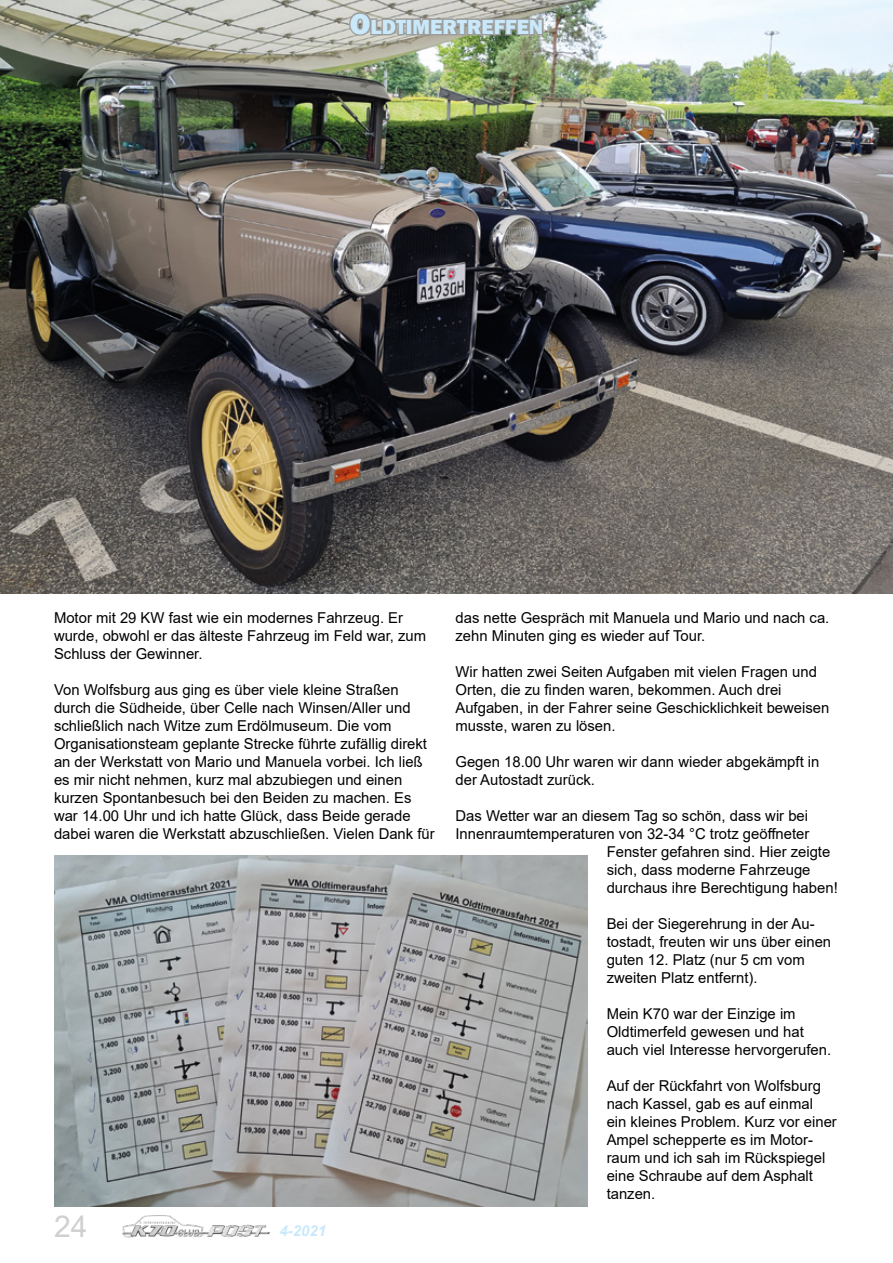
<style>
.page{position:relative;width:893px;height:1263px;background:#fff}
.page>*{position:absolute;margin:0;border:0;box-sizing:border-box;transform-origin:0 0}
.t1{font:30px "Arial";color:#d0d0d0}
.t2{font:800 21px "Franklin Gothic";color:#c9e9fb}
.t3{font:15px/18px "Arial";color:#000}
.t4{font:italic 700 15px "Arial";color:#c9e9fb}
.s1{font-size:30px}
</style>
<div class="page">
<img style="left:0;top:0;width:893px;height:593px">
<img style="left:347px;top:0;width:199px;height:52px">
<img style="left:54px;top:855px;width:534px;height:351px">
<img style="left:123px;top:1215px;width:146px;height:22px">
<h2 class="t2" style="left:350px;top:13px;width:195px"><span class="s1">O</span>LDTIMERTREFFEN</h2>
<p class="t3" style="left:54px;top:609px;width:374px">Motor mit 29 KW fast wie ein modernes Fahrzeug. Er wurde, obwohl er das älteste Fahrzeug im Feld war, zum<br>Schluss der Gewinner.</p>
<p class="t3" style="left:54px;top:681px;width:382px">Von Wolfsburg aus ging es über viele kleine Straßen durch die Südheide, über Celle nach Winsen/Aller und schließlich nach Witze zum Erdölmuseum. Die vom Organisationsteam geplante Strecke führte zufällig direkt an der Werkstatt von Mario und Manuela vorbei. Ich ließ es mir nicht nehmen, kurz mal abzubiegen und einen kurzen Spontanbesuch bei den Beiden zu machen. Es war 14.00 Uhr und ich hatte Glück, dass Beide gerade dabei waren die Werkstatt abzuschließen. Vielen Dank für</p>
<h1 class="t1" style="left:54px;top:1206px;width:35px">24</h1>
<p class="t4" style="left:280px;top:1221px;width:48px">4-2021</p>
<p class="t3" style="left:455px;top:609px;width:375px">das nette Gespräch mit Manuela und Mario und nach ca. zehn Minuten ging es wieder auf Tour.</p>
<p class="t3" style="left:455px;top:663px;width:375px">Wir hatten zwei Seiten Aufgaben mit vielen Fragen und Orten, die zu finden waren, bekommen. Auch drei Aufgaben, in der Fahrer seine Geschicklichkeit beweisen musste, waren zu lösen.</p>
<p class="t3" style="left:455px;top:753px;width:365px">Gegen 18.00 Uhr waren wir dann wieder abgekämpft in der Autostadt zurück.</p>
<p class="t3" style="left:455px;top:807px;width:354px">Das Wetter war an diesem Tag so schön, dass wir bei</p>
<p class="t3" style="left:455px;top:825px;width:355px">Innenraumtemperaturen von 32-34 °C trotz geöffneter</p>
<p class="t3" style="left:607px;top:843px;width:225px">Fenster gefahren sind. Hier zeigte</p>
<p class="t3" style="left:607px;top:861px;width:205px">sich, dass moderne Fahrzeuge</p>
<p class="t3" style="left:607px;top:879px;width:233px">durchaus ihre Berechtigung haben!</p>
<p class="t3" style="left:607px;top:915px;width:226px">Bei der Siegerehrung in der Au&shy;tostadt, freuten wir uns über einen guten 12. Platz (nur 5 cm vom zweiten Platz entfernt).</p>
<p class="t3" style="left:607px;top:1005px;width:226px">Mein K70 war der Einzige im<br>Oldtimerfeld gewesen und hat auch viel Interesse hervorgerufen.</p>
<p class="t3" style="left:607px;top:1077px;width:232px">Auf der Rückfahrt von Wolfsburg nach Kassel, gab es auf einmal<br>ein kleines Problem. Kurz vor einer<br>Ampel schepperte es im Motor&shy;raum und ich sah im Rückspiegel eine Schraube auf dem Asphalt tanzen.</p>
</div>
